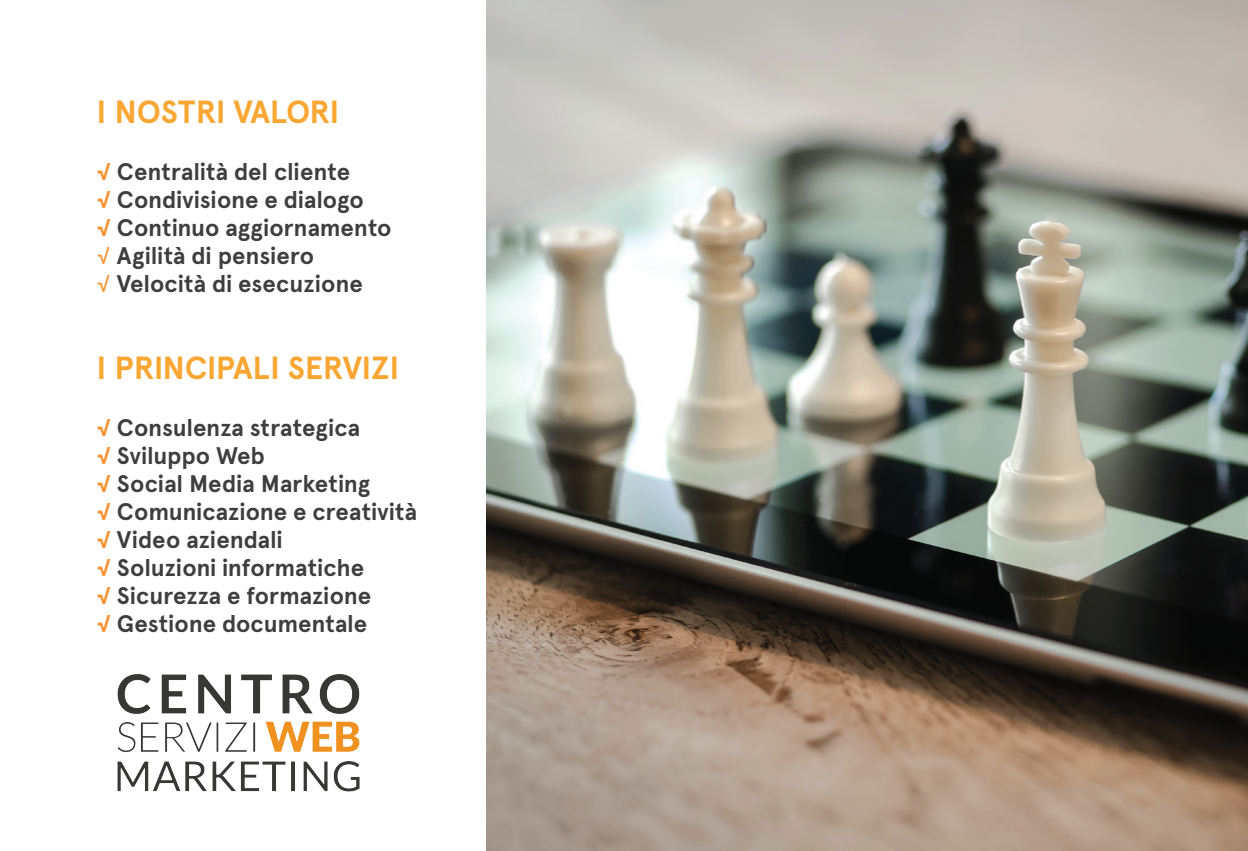
<style>
.page{position:relative;width:1248px;height:851px;background:#fff}
.page>*{position:absolute;margin:0;border:0;box-sizing:border-box;transform-origin:0 0}
.apercu_bold_16_14{font:700 32px "Apercu";letter-spacing:-.01em;color:#faa633}
.bold_12_14_pag_strat{font:700 24px "Apercu";color:#3e3e3f}
.apercu_regular_12_14{font:700 24px "Apercu";color:#3e3e3f}
.s1{color:#f79332}
.s2{font-weight:400;color:#f79332}
</style>
<div class="page">
<img style="left:117px;top:674px;width:243px;height:118px">
<img style="left:486px;top:0;width:761px;height:850px">
<p class="apercu_bold_16_14" style="left:97px;top:93px;width:244px">I NOSTRI VALORI</p>
<p class="bold_12_14_pag_strat" style="left:97px;top:157px;width:255px"><span class="s1">√</span> Centralità del cliente</p>
<p class="bold_12_14_pag_strat" style="left:97px;top:185px;width:269px"><span class="s1">√</span> Condivisione e dialogo</p>
<p class="bold_12_14_pag_strat" style="left:97px;top:213px;width:296px"><span class="s1">√</span> Continuo aggiornamento</p>
<p class="apercu_regular_12_14" style="left:97px;top:241px;width:219px"><span class="s2">√</span> Agilità di pensiero</p>
<p class="apercu_regular_12_14" style="left:97px;top:269px;width:267px"><span class="s2">√</span> Velocità di esecuzione</p>
<p class="apercu_bold_16_14" style="left:97px;top:348px;width:304px">I PRINCIPALI SERVIZI</p>
<p class="bold_12_14_pag_strat" style="left:97px;top:412px;width:265px"><span class="s1">√</span> Consulenza strategica</p>
<p class="bold_12_14_pag_strat" style="left:97px;top:440px;width:170px"><span class="s1">√</span> Sviluppo Web</p>
<p class="bold_12_14_pag_strat" style="left:97px;top:468px;width:275px"><span class="s1">√</span> Social Media Marketing</p>
<p class="bold_12_14_pag_strat" style="left:97px;top:496px;width:322px"><span class="s1">√</span> Comunicazione e creatività</p>
<p class="bold_12_14_pag_strat" style="left:97px;top:524px;width:187px"><span class="s1">√</span> Video aziendali</p>
<p class="bold_12_14_pag_strat" style="left:97px;top:552px;width:269px"><span class="s1">√</span> Soluzioni informatiche</p>
<p class="bold_12_14_pag_strat" style="left:97px;top:580px;width:276px"><span class="s1">√</span> Sicurezza e formazione</p>
<p class="bold_12_14_pag_strat" style="left:97px;top:608px;width:272px"><span class="s1">√</span> Gestione documentale</p>
</div>
